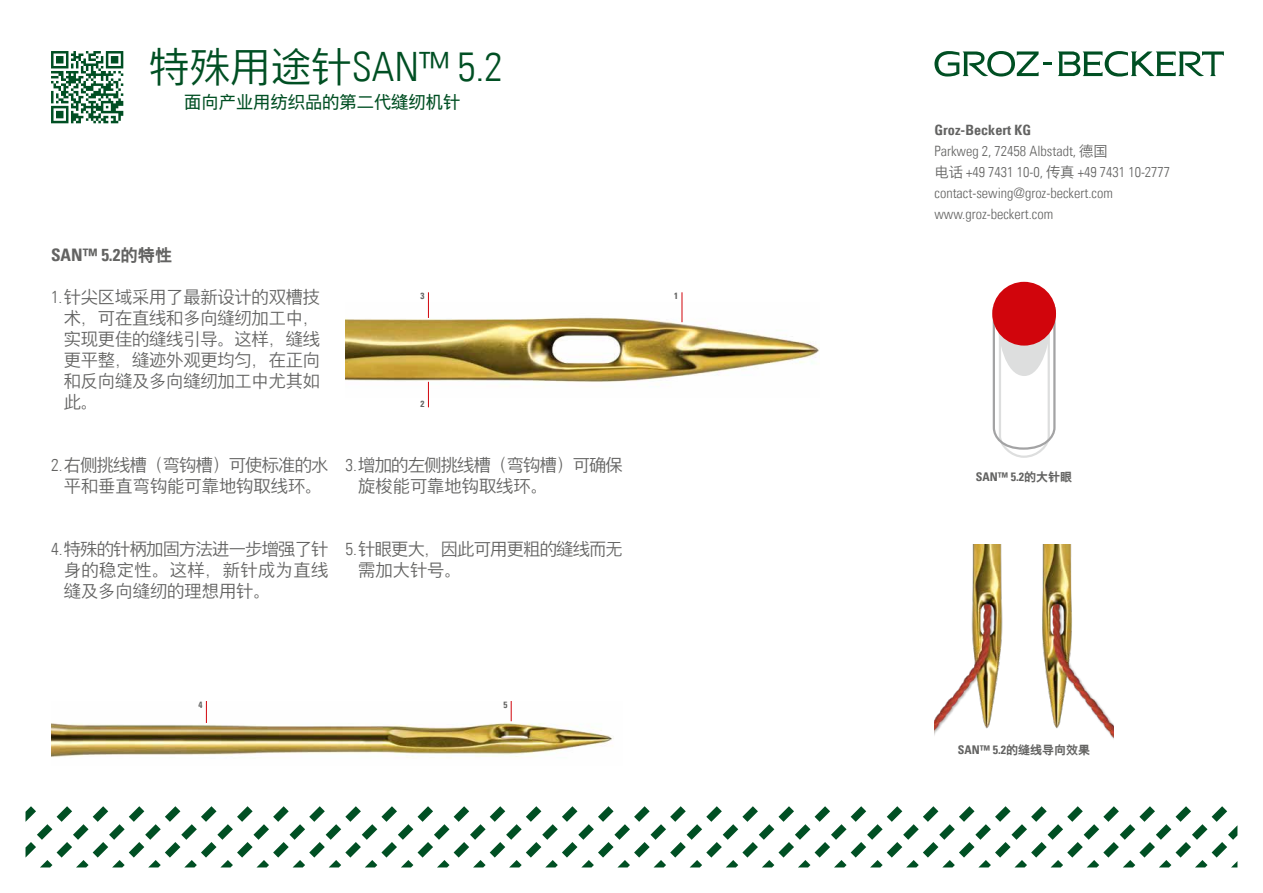
<style>
.page{position:relative;width:1263px;height:893px;background:#fff}
.page>*{position:absolute;margin:0;border:0;box-sizing:border-box;transform-origin:0 0}
.t1{font:40.5px "Univers Com 47 Light Cond";color:#004f23}
.t2{font:300 17.25px/21px "Nimbus Sans Global";letter-spacing:-.01em;color:#636362;text-align:justify}
.t3{font:300 17.25px/21px "Nimbus Sans Global";letter-spacing:-.045em;color:#636362}
.t4{font:17.25px "Nimbus Sans Global";color:#004f23}
.t5{font:17.25px "Univers Com 67 Bold Cond";color:#636362}
.t6{font:14.25px/21px "Univers Com 47 Light Cond";color:#636362}
.t7{font:14.25px "Univers Com 67 Bold Cond";color:#636362}
.t8{font:12px "Univers Com 67 Bold Cond";color:#636362}
.t9{font:9px "Univers Com 67 Bold Cond";color:#636362}
.s1{font-family:"Nimbus Sans Global";font-weight:300}
.s2{font-family:"Nimbus Sans Global";font-weight:700}
.s3{font-family:"Univers Com 47 Light Cond";font-weight:400}
</style>
<div class="page">
<svg style="left:1058px;top:51px;width:166px;height:26px"></svg>
<svg style="left:934px;top:51px;width:117px;height:26px"></svg>
<svg style="left:26px;top:806px;width:1211px;height:61px"></svg>
<svg style="left:51px;top:51px;width:72px;height:72px"></svg>
<img style="left:934px;top:544px;width:180px;height:195px">
<img style="left:51px;top:702px;width:562px;height:55px">
<img style="left:345px;top:303px;width:474px;height:94px">
<svg style="left:992px;top:306px;width:64px;height:152px"></svg>
<div style="left:992px;top:282px;width:64px;height:64px;background:#d1050c;border-radius:50%"></div>
<hr style="left:682px;top:292px;width:1px;height:30px;background:#d1050c">
<svg style="left:428px;top:292px;width:1px;height:26px"></svg>
<svg style="left:428px;top:382px;width:1px;height:25px"></svg>
<svg style="left:511px;top:701px;width:1px;height:20px"></svg>
<svg style="left:206px;top:701px;width:1px;height:22px"></svg>
<h1 class="t1" style="left:149px;top:42px;width:355px"><span class="s1">特殊用途针</span>SAN™ 5.2</h1>
<p class="t4" style="left:184px;top:92px;width:277px">面向产业用纺织品的第二代缝纫机针</p>
<p class="t5" style="left:51px;top:244px;width:123px">SAN™ 5.2<span class="s2">的特性</span></p>
<p class="t2" style="left:64px;top:286px;width:258px;text-indent:-13px"><span class="s3">1.</span>针尖区域采用了最新设计的双槽技术，可在直线和多向缝纫加工中，实现更佳的缝线引导。这样，缝线更平整，缝迹外观更均匀，在正向和反向缝及多向缝纫加工中尤其如此。</p>
<p class="t9" style="left:421px;top:290px;width:5px">3</p>
<p class="t9" style="left:421px;top:399px;width:5px">2</p>
<p class="t2" style="left:51px;top:454px;width:279px;text-align:center"><span class="s3">2.</span>右侧挑线槽（弯钩槽）可使标准的水平和垂直弯钩能可靠地钩取线环。</p>
<p class="t3" style="left:358px;top:454px;width:266px;text-indent:-13px"><span class="s3">3.</span>增加的左侧挑线槽（弯钩槽）可确保旋梭能可靠地钩取线环。</p>
<p class="t2" style="left:64px;top:538px;width:266px;text-indent:-13px"><span class="s3">4.</span>特殊的针柄加固方法进一步增强了针身的稳定性。这样，新针成为直线缝及多向缝纫的理想用针。</p>
<p class="t3" style="left:358px;top:538px;width:266px;text-indent:-13px"><span class="s3">5.</span>针眼更大，因此可用更粗的缝线而无需加大针号。</p>
<p class="t9" style="left:199px;top:699px;width:5px">4</p>
<p class="t9" style="left:503px;top:699px;width:5px">5</p>
<p class="t9" style="left:674px;top:290px;width:5px">1</p>
<p class="t7" style="left:934px;top:121px;width:98px">Groz-Beckert KG</p>
<p class="t6" style="left:934px;top:140px;width:237px">Parkweg 2, 72458 Albstadt, <span class="s1">德国<br>电话</span> +49 7431 10-0, <span class="s1">传真</span> +49 7431 10-2777 contact-sewing@groz-beckert.com www.groz-beckert.com</p>
<p class="t8" style="left:976px;top:470px;width:98px">SAN™ 5.2<span class="s2">的大针眼</span></p>
<p class="t8" style="left:958px;top:743px;width:134px">SAN™ 5.2<span class="s2">的缝线导向效果</span></p>
</div>
